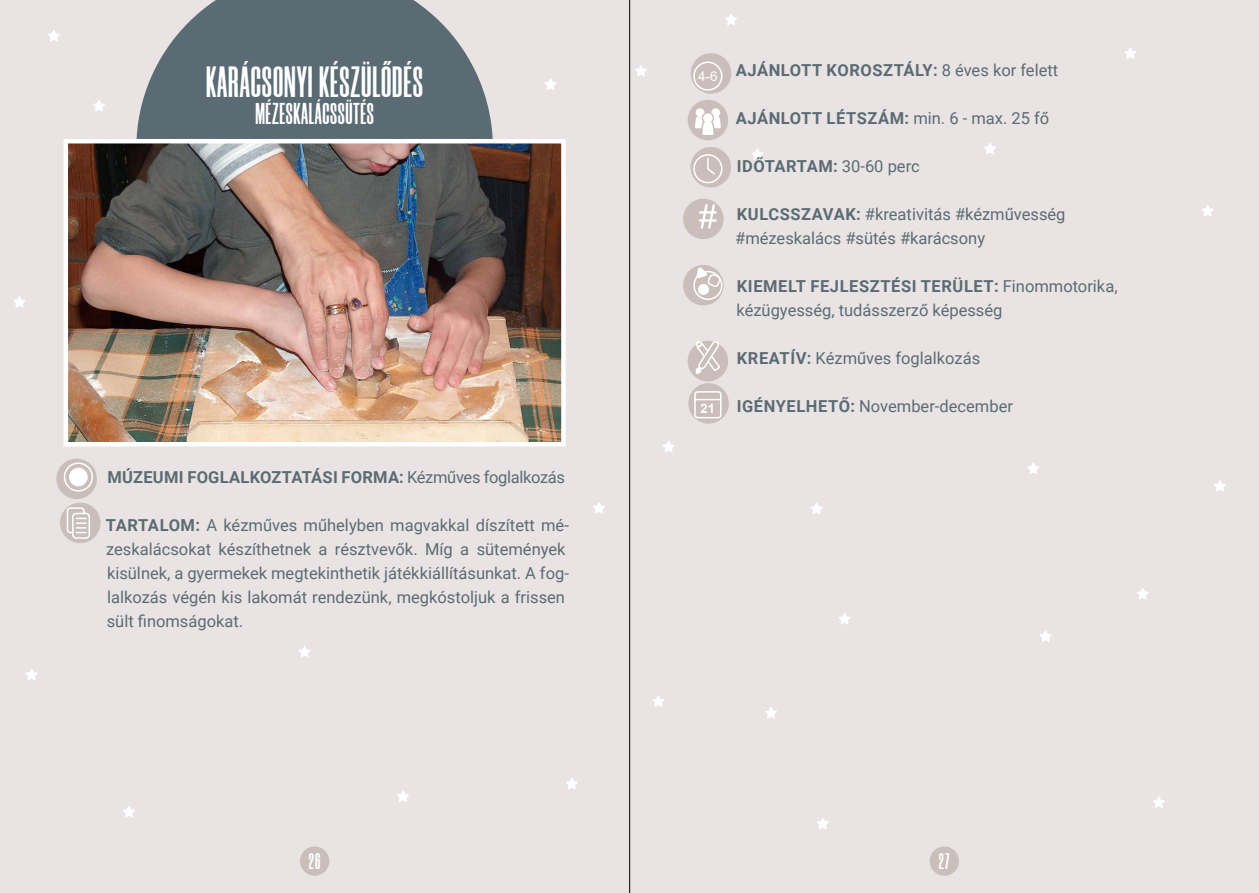
<style>
.page{position:relative;width:1259px;height:893px;background:#e9e4e3}
.page>*{position:absolute;margin:0;border:0;box-sizing:border-box;transform-origin:0 0}
.t1{font:700 43.5px "Morganite";letter-spacing:.02em;color:#fff}
.t2{font:700 30px "Morganite";letter-spacing:.02em;color:#fff}
.t3{font:700 22.5px "Morganite";color:#fff}
.t4{font:16.5px/24px "Roboto";color:#5b6b74}
.t5{font:700 16.5px "Roboto";letter-spacing:.015em;color:#5b6b74}
.t6{font:700 16.5px "Roboto";letter-spacing:.035em;color:#5b6b74}
.t7{font:13.5px "Arial";color:#fff}
.t8{font:700 13.05px "Arial";color:#fff}
.s1{font-weight:400}
.s2{font-weight:700}
</style>
<div class="page">
<svg style="left:663px;top:441px;width:12px;height:11px"></svg>
<svg style="left:838px;top:613px;width:13px;height:12px"></svg>
<svg style="left:765px;top:707px;width:12px;height:12px"></svg>
<svg style="left:653px;top:695px;width:11px;height:12px"></svg>
<svg style="left:1137px;top:588px;width:12px;height:12px"></svg>
<svg style="left:811px;top:503px;width:12px;height:11px"></svg>
<svg style="left:1214px;top:480px;width:12px;height:12px"></svg>
<svg style="left:1125px;top:47px;width:11px;height:12px"></svg>
<svg style="left:1202px;top:205px;width:11px;height:11px"></svg>
<svg style="left:1027px;top:462px;width:12px;height:12px"></svg>
<svg style="left:1040px;top:630px;width:12px;height:12px"></svg>
<svg style="left:1153px;top:796px;width:12px;height:12px"></svg>
<svg style="left:817px;top:818px;width:12px;height:11px"></svg>
<svg style="left:984px;top:143px;width:12px;height:11px"></svg>
<svg style="left:751px;top:148px;width:12px;height:12px"></svg>
<svg style="left:725px;top:14px;width:12px;height:11px"></svg>
<svg style="left:635px;top:65px;width:12px;height:12px"></svg>
<svg style="left:545px;top:78px;width:11px;height:12px"></svg>
<svg style="left:48px;top:30px;width:12px;height:11px"></svg>
<svg style="left:93px;top:100px;width:12px;height:12px"></svg>
<svg style="left:13px;top:296px;width:13px;height:12px"></svg>
<svg style="left:566px;top:778px;width:12px;height:11px"></svg>
<svg style="left:593px;top:502px;width:12px;height:12px"></svg>
<svg style="left:397px;top:791px;width:12px;height:11px"></svg>
<svg style="left:26px;top:669px;width:12px;height:11px"></svg>
<svg style="left:123px;top:806px;width:12px;height:12px"></svg>
<svg style="left:299px;top:646px;width:12px;height:11px"></svg>
<svg style="left:136px;top:0;width:357px;height:139px;background:#6f7c83"></svg>
<img style="left:69px;top:144px;width:492px;height:297px">
<div style="left:64px;top:139px;width:502px;height:307px;border:4px solid #fff"></div>
<div style="left:56px;top:459px;width:41px;height:40px;background:#cabeba;border-radius:50%"></div>
<div style="left:60px;top:503px;width:40px;height:40px;background:#cabeba;border-radius:50%"></div>
<div style="left:64px;top:462px;width:29px;height:30px;border:2px solid #fff;border-radius:50%"></div>
<div style="left:69px;top:468px;width:19px;height:18px;background:#fff;border-radius:50%"></div>
<svg style="left:66px;top:507px;width:24px;height:32px"></svg>
<div style="left:687px;top:341px;width:41px;height:40px;background:#cabeba;border-radius:50%"></div>
<div style="left:683px;top:265px;width:40px;height:40px;background:#cabeba;border-radius:50%"></div>
<div style="left:683px;top:199px;width:40px;height:40px;background:#cabeba;border-radius:50%"></div>
<div style="left:690px;top:147px;width:41px;height:40px;background:#cabeba;border-radius:50%"></div>
<div style="left:687px;top:100px;width:41px;height:40px;background:#cabeba;border-radius:50%"></div>
<div style="left:691px;top:53px;width:40px;height:41px;background:#cabeba;border-radius:50%"></div>
<svg style="left:692px;top:153px;width:31px;height:31px"></svg>
<div style="left:693px;top:62px;width:29px;height:29px;border:2px solid #fff;border-radius:50%"></div>
<svg style="left:695px;top:108px;width:26px;height:27px"></svg>
<svg style="left:699px;top:204px;width:17px;height:24px"></svg>
<div style="left:693px;top:271px;width:29px;height:29px;border:2px solid #fff;border-radius:50%"></div>
<div style="left:698px;top:284px;width:11px;height:11px;background:#fff;border-radius:50%"></div>
<svg style="left:696px;top:267px;width:25px;height:21px"></svg>
<svg style="left:695px;top:341px;width:26px;height:33px"></svg>
<div style="left:688px;top:383px;width:41px;height:41px;background:#cabeba;border-radius:50%"></div>
<svg style="left:694px;top:391px;width:28px;height:28px"></svg>
<div style="left:300px;top:846px;width:29px;height:30px;background:#cabeba;border-radius:50%"></div>
<div style="left:929px;top:846px;width:30px;height:30px;background:#cabeba;border-radius:50%"></div>
<hr style="left:629px;top:0;width:1px;height:893px;background:#000">
<h1 class="t1" style="left:206px;top:59px;width:218px">KARÁCSONYI KÉSZÜLŐDÉS</h1>
<h2 class="t2" style="left:255px;top:98px;width:120px">MÉZESKALÁCSSÜTÉS</h2>
<p class="t5" style="left:107px;top:466px;width:459px">MÚZEUMI FOGLALKOZTATÁSI FORMA: <span class="s1">Kézműves foglalkozás</span></p>
<p class="t4" style="left:106px;top:513px;width:464px"><span class="s2">TARTALOM:</span> A kézműves műhelyben magvakkal díszített mé&shy;zeskalácsokat készíthetnek a résztvevők. Míg a sütemények kisülnek, a gyermekek megtekinthetik játékkiállításunkat. A fog&shy;lalkozás végén kis lakomát rendezünk, megkóstoljuk a frissen sült finomságokat.</p>
<p class="t7" style="left:698px;top:67px;width:21px">4-6</p>
<p class="t8" style="left:700px;top:399px;width:16px">21</p>
<p class="t6" style="left:735px;top:59px;width:324px">AJÁNLOTT KOROSZTÁLY: <span class="s1">8 éves kor felett</span></p>
<p class="t6" style="left:735px;top:107px;width:315px">AJÁNLOTT LÉTSZÁM: <span class="s1">min. 6 - max. 25 fő</span></p>
<p class="t5" style="left:736px;top:155px;width:184px">IDŐTARTAM: <span class="s1">30-60 perc</span></p>
<p class="t4" style="left:735px;top:202px;width:332px"><span class="s2">KULCSSZAVAK:</span> #kreativitás #kézművesség #mézeskalács #sütés #karácsony</p>
<p class="t4" style="left:736px;top:274px;width:382px"><span class="s2">KIEMELT FEJLESZTÉSI TERÜLET:</span> Finommotorika, kézügyesség, tudásszerző képesség</p>
<p class="t4" style="left:737px;top:346px;width:245px"><span class="s2">KREATÍV:</span> Kézműves foglalkozás</p>
<p class="t4" style="left:736px;top:394px;width:278px"><span class="s2">IGÉNYELHETŐ:</span> November-december</p>
<h3 class="t3" style="left:309px;top:850px;width:13px">26</h3>
<h3 class="t3" style="left:939px;top:850px;width:12px">27</h3>
</div>
